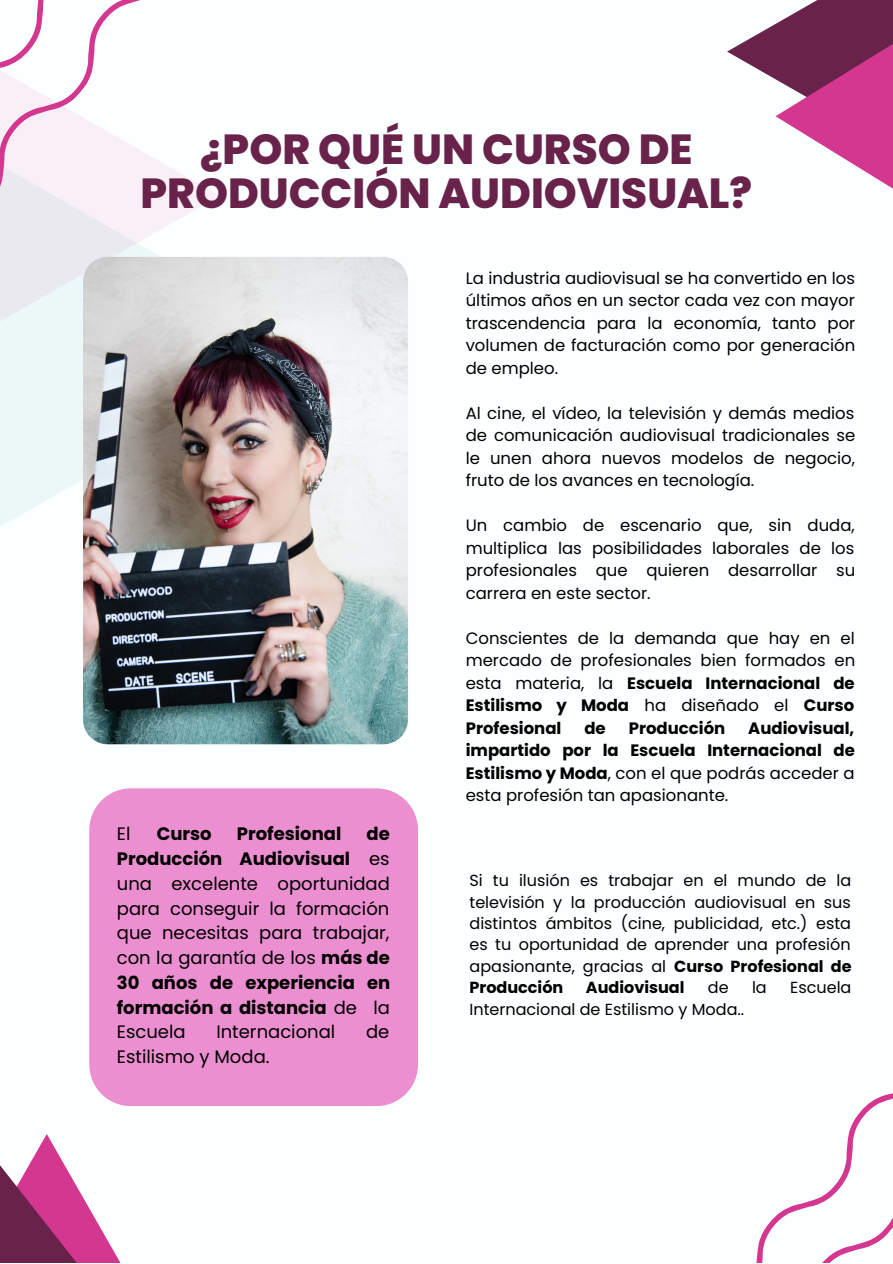
<style>
.page{position:relative;width:893px;height:1264px;background:#fff}
.page>*{position:absolute;margin:0;border:0;box-sizing:border-box;transform-origin:0 0}
.t1{font:800 42px/43.8px "Poppins";color:#69234b;text-align:center}
.t2{font:18px/24.8px "Poppins";color:#000;text-align:justify}
.t3{font:700 18px "Poppins";color:#000}
.t4{font:16.5px/22.5px "Poppins";color:#000;text-align:justify}
.t5{font:700 16.5px/22.5px "Poppins";color:#000;text-align:justify}
.t6{font:16.05px/21.3px "Poppins";color:#000;text-align:justify}
.t7{font:700 16.05px "Poppins";color:#000}
.s1{font-weight:700}
.s2{font-weight:400}
</style>
<div class="page">
<div style="left:0;top:0;width:892px;height:1262px;background:#fbffff"></div>
<svg style="left:0;top:463px;width:83px;height:63px;fill:#ebf8f7"></svg>
<div style="left:0;top:0;width:220px;height:463px;background:linear-gradient(to right,#e5eff1,#f6fafa)"></div>
<img style="left:83px;top:257px;width:325px;height:487px;border-radius:25px">
<svg style="left:727px;top:24px;width:48px;height:55px"></svg>
<svg style="left:775px;top:0;width:117px;height:188px"></svg>
<svg style="left:30px;top:1134px;width:90px;height:128px"></svg>
<svg style="left:0;top:1163px;width:89px;height:99px;fill:#d43790"></svg>
<svg style="left:0;top:0;width:171px;height:256px"></svg>
<svg style="left:756px;top:1093px;width:136px;height:169px"></svg>
<div style="left:89px;top:788px;width:329px;height:318px;background:#ec8fd0"></div>
<p class="t1" style="left:140px;top:127px;width:613px">¿POR QUÉ UN CURSO DE<br>PRODUCCIÓN AUDIOVISUAL?</p>
<p class="t2" style="left:117px;top:821px;width:15px">El</p>
<p class="t3" style="left:157px;top:821px;width:57px">Curso</p>
<p class="t3" style="left:237px;top:821px;width:106px">Profesional</p>
<p class="t2" style="left:117px;top:821px;width:275px;text-indent:250px"><span class="s1">de Producción Audiovisual</span> es una excelente oportunidad para conseguir la formación que necesitas para trabajar, con la garantía de los <span class="s1">más de 30 años de experiencia en formación a distancia</span> de la Escuela</p>
<p class="t2" style="left:216px;top:1019px;width:120px">Internacional</p>
<p class="t2" style="left:366px;top:1019px;width:25px">de</p>
<p class="t2" style="left:117px;top:1044px;width:154px">Estilismo y Moda.</p>
<p class="t4" style="left:465px;top:267px;width:391px">La industria audiovisual se ha convertido en los últimos años en un sector cada vez con mayor trascendencia para la economía, tanto por volumen de facturación como por generación de empleo.</p>
<p class="t4" style="left:465px;top:402px;width:391px">Al cine, el vídeo, la televisión y demás medios de comunicación audiovisual tradicionales se le unen ahora nuevos modelos de negocio, fruto de los avances en tecnología.</p>
<p class="t4" style="left:465px;top:514px;width:391px">Un cambio de escenario que, sin duda, multiplica las posibilidades laborales de los profesionales que quieren desarrollar su carrera en este sector.</p>
<p class="t4" style="left:465px;top:626px;width:391px">Conscientes de la demanda que hay en el mercado de profesionales bien formados en esta materia, la <span class="s1">Escuela Internacional de Estilismo y Moda</span> ha diseñado el <span class="s1">Curso Profesional</span></p>
<p class="t5" style="left:584px;top:716px;width:23px">de</p>
<p class="t5" style="left:628px;top:716px;width:98px">Producción</p>
<p class="t5" style="left:465px;top:716px;width:390px;text-indent:282px">Audiovisual, impartido por la Escuela Internacional de Estilismo y Moda<span class="s2">, con el que podrás acceder a esta profesión tan apasionante.</span></p>
<p class="t6" style="left:469px;top:870px;width:383px">Si tu ilusión es trabajar en el mundo de la televisión y la producción audiovisual en sus distintos ámbitos (cine, publicidad, etc.) esta es tu oportunidad de aprender una profesión apasionante, gracias al <span class="s1">Curso Profesional de Producción</span></p>
<p class="t7" style="left:586px;top:976px;width:100px">Audiovisual</p>
<p class="t6" style="left:707px;top:976px;width:22px">de</p>
<p class="t6" style="left:752px;top:976px;width:16px">la</p>
<p class="t6" style="left:790px;top:976px;width:63px">Escuela</p>
<p class="t6" style="left:469px;top:998px;width:276px">Internacional de Estilismo y Moda..</p>
</div>
